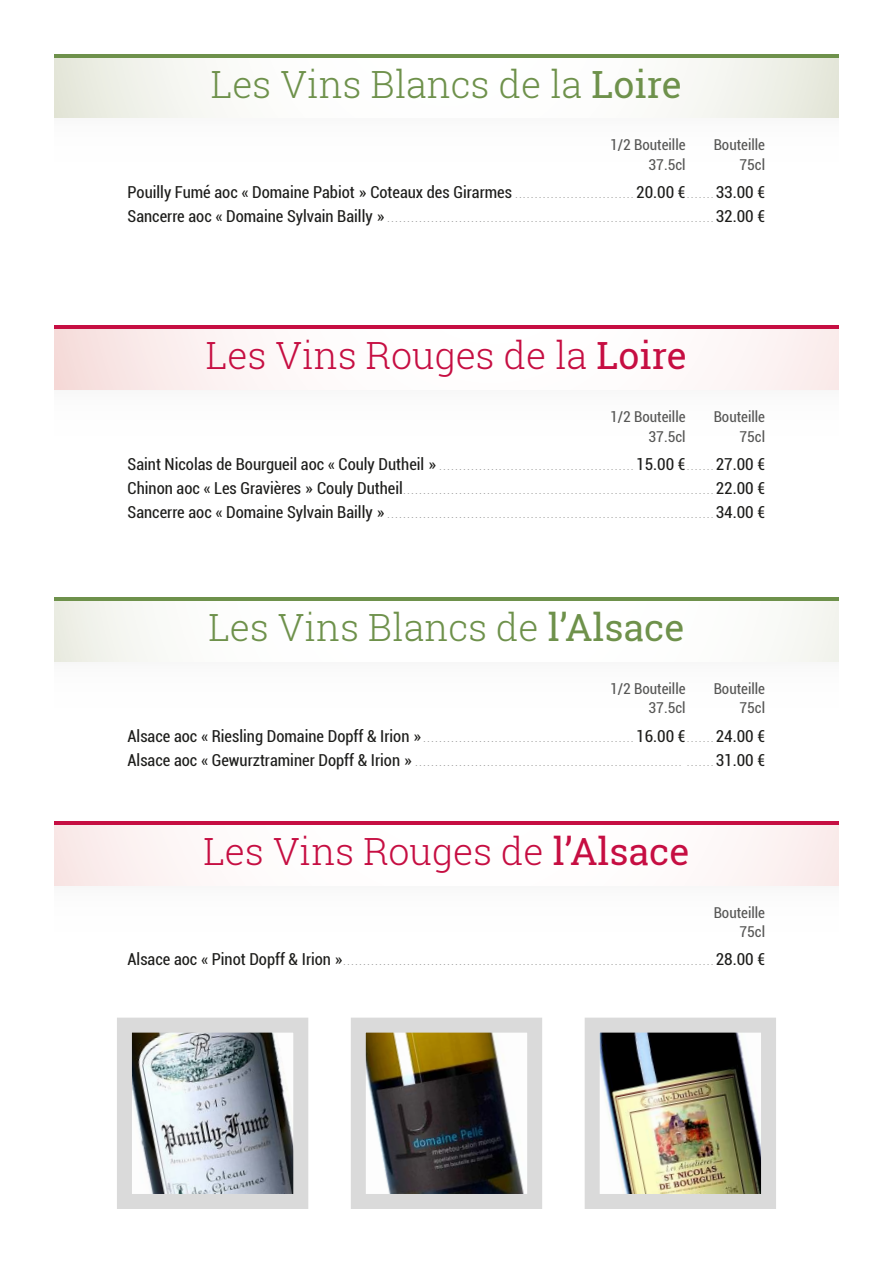
<style>
.page{position:relative;width:893px;height:1263px;background:#fff}
.page>*{position:absolute;margin:0;border:0;box-sizing:border-box;transform-origin:0 0}
.t1{font:300 37.5px "Roboto Slab";color:#6e914b}
.t2{font:300 37.5px "Roboto Slab";color:#c60e42}
.t3{font:condensed 16.5px "Roboto";color:#1d1d1b}
.t4{font:condensed 15px/19.5px "Roboto";color:#575756;text-align:right}
.t5{font:condensed 9px "Roboto";color:#878786}
.s1{font-weight:400}
.s2{font-stretch:normal}
.s3{font-size:9px;color:#878786}
.s4{font-size:16.5px;color:#1d1d1b}
.s5{font-stretch:normal;font-size:16.5px;color:#1d1d1b}
</style>
<div class="page">
<svg style="left:54px;top:57px;width:785px;height:61px"></svg>
<hr style="left:54px;top:54px;width:785px;height:3px;background:#6e914b">
<hr style="left:54px;top:597px;width:785px;height:4px;background:#6e914b">
<svg style="left:54px;top:329px;width:785px;height:60px"></svg>
<hr style="left:54px;top:326px;width:785px;height:3px;background:#c60e42">
<hr style="left:54px;top:821px;width:785px;height:4px;background:#c60e42">
<img style="left:367px;top:1033px;width:157px;height:160px">
<div style="left:351px;top:1017px;width:191px;height:192px;border:15px solid #dadada"></div>
<img style="left:133px;top:1033px;width:159px;height:160px">
<div style="left:117px;top:1017px;width:191px;height:192px;border:15px solid #dadada"></div>
<img style="left:601px;top:1033px;width:159px;height:160px">
<div style="left:585px;top:1017px;width:191px;height:192px;border:15px solid #dadada"></div>
<h1 class="t1" style="left:211px;top:69px;width:473px">Les Vins Blancs de la <span class="s1">Loire</span></h1>
<h3 class="t4" style="left:610px;top:136px;width:77px">1/2 Bouteille</h3>
<h3 class="t4" style="left:714px;top:136px;width:53px">Bouteille</h3>
<h3 class="t4" style="left:648px;top:156px;width:39px">37.5cl</h3>
<h3 class="t4" style="left:739px;top:156px;width:27px">75cl</h3>
<h2 class="t3" style="left:128px;top:185px;width:639px">Pouilly Fumé aoc « Domaine Pabiot <span class="s2">»</span> Coteaux des Girarmes <span class="s3">. . . . . . . . . . . . . . . . . . . . . . . . . . . . . .</span> 20.00 € <span class="s3">. . . . . . .</span> 33.00 €</h2>
<p class="t5" style="left:128px;top:215px;width:639px"><span class="s4">Sancerre aoc « Domaine Sylvain Bailly</span> <span class="s5">»</span> ..................................................................................<span class="s4">32.00 €</span></p>
<h1 class="t2" style="left:206px;top:341px;width:483px">Les Vins Rouges de la <span class="s1">Loire</span></h1>
<h3 class="t4" style="left:610px;top:408px;width:77px">1/2 Bouteille</h3>
<h3 class="t4" style="left:714px;top:408px;width:53px">Bouteille</h3>
<h3 class="t4" style="left:648px;top:427px;width:39px">37.5cl</h3>
<h3 class="t4" style="left:739px;top:427px;width:27px">75cl</h3>
<p class="t5" style="left:128px;top:463px;width:639px"><span class="s4">Saint Nicolas de Bourgueil aoc « Couly Dutheil</span> <span class="s5">»</span> ................................................. <span class="s4">15.00 €</span> .......<span class="s4">27.00 €</span></p>
<p class="t5" style="left:128px;top:487px;width:639px"><span class="s4">Chinon aoc « Les Gravières</span> <span class="s5">»</span> <span class="s4">Couly Dutheil</span> ..............................................................................<span class="s4">22.00 €</span></p>
<p class="t5" style="left:128px;top:511px;width:639px"><span class="s4">Sancerre aoc « Domaine Sylvain Bailly</span> <span class="s5">»</span> ..................................................................................<span class="s4">34.00 €</span></p>
<h1 class="t1" style="left:208px;top:612px;width:478px">Les Vins Blancs de <span class="s1">l’Alsace</span></h1>
<h3 class="t4" style="left:610px;top:680px;width:77px">1/2 Bouteille</h3>
<h3 class="t4" style="left:714px;top:680px;width:53px">Bouteille</h3>
<h3 class="t4" style="left:648px;top:699px;width:39px">37.5cl</h3>
<h3 class="t4" style="left:739px;top:699px;width:27px">75cl</h3>
<p class="t5" style="left:128px;top:734px;width:639px"><span class="s4">Alsace aoc « Riesling Domaine Dopff &amp; Irion</span> <span class="s5">»</span> ..................................................... <span class="s4">16.00 €</span> .......<span class="s4">24.00 €</span></p>
<p class="t5" style="left:128px;top:758px;width:639px"><span class="s4">Alsace aoc « Gewurztraminer Dopff &amp; Irion</span> <span class="s5">»</span> ................................................................... .......<span class="s4">31.00 €</span></p>
<h1 class="t2" style="left:203px;top:836px;width:488px">Les Vins Rouges de <span class="s1">l’Alsace</span></h1>
<h3 class="t4" style="left:714px;top:903px;width:53px">Bouteille<br>75cl</h3>
<p class="t5" style="left:128px;top:958px;width:639px"><span class="s4">Alsace aoc « Pinot Dopff &amp; Irion</span> <span class="s5">»</span> .............................................................................................<span class="s4">28.00 €</span></p>
</div>
